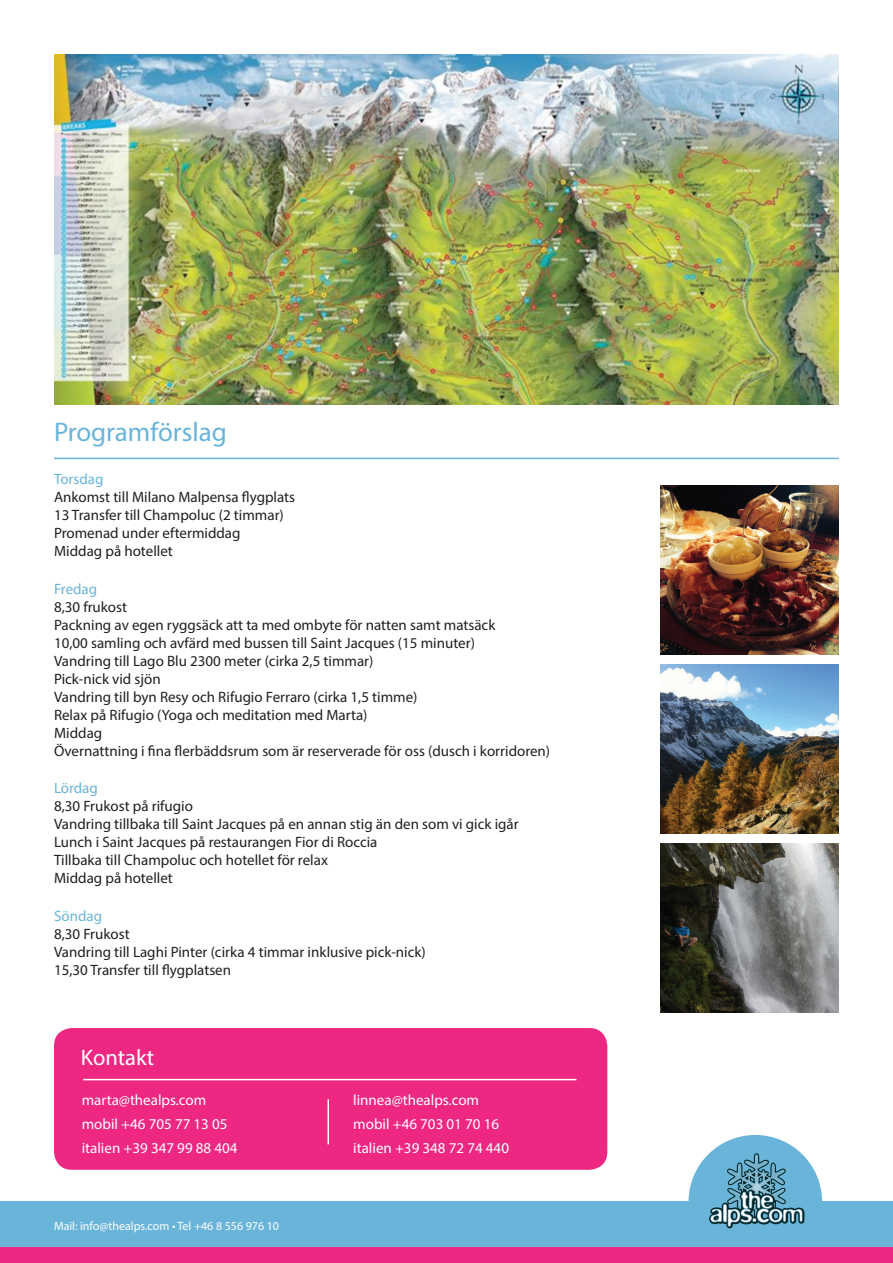
<style>
.page{position:relative;width:893px;height:1263px;background:#fff}
.page>*{position:absolute;margin:0;border:0;box-sizing:border-box;transform-origin:0 0}
.t1{font:27px "Myriad Pro";color:#69b4d9}
.t2{font:22.5px "Myriad Pro";color:#fff}
.t3{font:15px/18px "Myriad Pro";color:#231f20}
.t4{font:15px/24px "Myriad Pro";color:#fff}
.t5{font:15px "Myriad Pro";color:#69b4d9}
.t6{font:13.5px "Myriad Pro";color:#fff}
.t7{font:12px "Myriad Pro";color:#fff}
</style>
<div class="page">
<img style="left:54px;top:54px;width:785px;height:351px">
<img style="left:660px;top:485px;width:179px;height:169px">
<img style="left:660px;top:664px;width:179px;height:169px">
<img style="left:660px;top:843px;width:179px;height:169px">
<hr style="left:54px;top:458px;width:785px;height:1px;background:#69b4d9">
<div style="left:0;top:1201px;width:893px;height:49px;background:#69b4d9"></div>
<svg style="left:688px;top:1135px;width:134px;height:93px"></svg>
<div style="left:0;top:1248px;width:893px;height:15px;background:#ee2882"></div>
<div style="left:54px;top:1028px;width:553px;height:142px;background:#ee2882;border-radius:18px"></div>
<hr style="left:327px;top:1099px;width:2px;height:45px;background:#fff">
<hr style="left:83px;top:1079px;width:493px;height:1px;background:#fff">
<h1 class="t1" style="left:54px;top:415px;width:174px">Programförslag</h1>
<p class="t5" style="left:54px;top:470px;width:51px">Torsdag</p>
<p class="t3" style="left:54px;top:488px;width:243px">Ankomst till Milano Malpensa flygplats<br>13 Transfer till Champoluc (2 timmar)<br>Promenad under eftermiddag<br>Middag på hotellet</p>
<p class="t5" style="left:54px;top:580px;width:45px">Fredag</p>
<p class="t3" style="left:54px;top:598px;width:498px">8,30 frukost<br>Packning av egen ryggsäck att ta med ombyte för natten samt matsäck<br>10,00 samling och avfärd med bussen till Saint Jacques (15 minuter)<br>Vandring till Lago Blu 2300 meter (cirka 2,5 timmar)<br>Pick-nick vid sjön<br>Vandring till byn Resy och Rifugio Ferraro (cirka 1,5 timme)<br>Relax på Rifugio (Yoga och meditation med Marta)<br>Middag<br>Övernattning i fina flerbäddsrum som är reserverade för oss (dusch i korridoren)</p>
<p class="t5" style="left:54px;top:779px;width:45px">Lördag</p>
<p class="t3" style="left:54px;top:797px;width:466px">8,30 Frukost på rifugio<br>Vandring tillbaka till Saint Jacques på en annan stig än den som vi gick igår Lunch i Saint Jacques på restaurangen Fior di Roccia<br>Tillbaka till Champoluc och hotellet för relax<br>Middag på hotellet</p>
<p class="t5" style="left:54px;top:907px;width:50px">Söndag</p>
<p class="t3" style="left:54px;top:925px;width:373px">8,30 Frukost<br>Vandring till Laghi Pinter (cirka 4 timmar inklusive pick-nick)<br>15,30 Transfer till flygplatsen</p>
<h2 class="t2" style="left:81px;top:1044px;width:75px">Kontakt</h2>
<p class="t4" style="left:82px;top:1088px;width:157px">marta@thealps.com mobil +46 705 77 13 05 italien +39 347 99 88 404</p>
<p class="t4" style="left:353px;top:1088px;width:157px">linnea@thealps.com mobil +46 703 01 70 16 italien +39 348 72 74 440</p>
<p class="t4" style="left:83px;top:1109px;width:168px">marta@thealps.com phone +46 (0)8 556 976 10</p>
<p class="t4" style="left:353px;top:1109px;width:152px">mobile +46 (0)705 77 13 italy +39 347 99 88 404</p>
<p class="t6" style="left:54px;top:1218px;width:210px">info@theapls.com | tel: 070-738 32 92</p>
<p class="t7" style="left:54px;top:1218px;width:227px">Mail: info@thealps.com • Tel +46 8 556 976 10</p>
</div>
